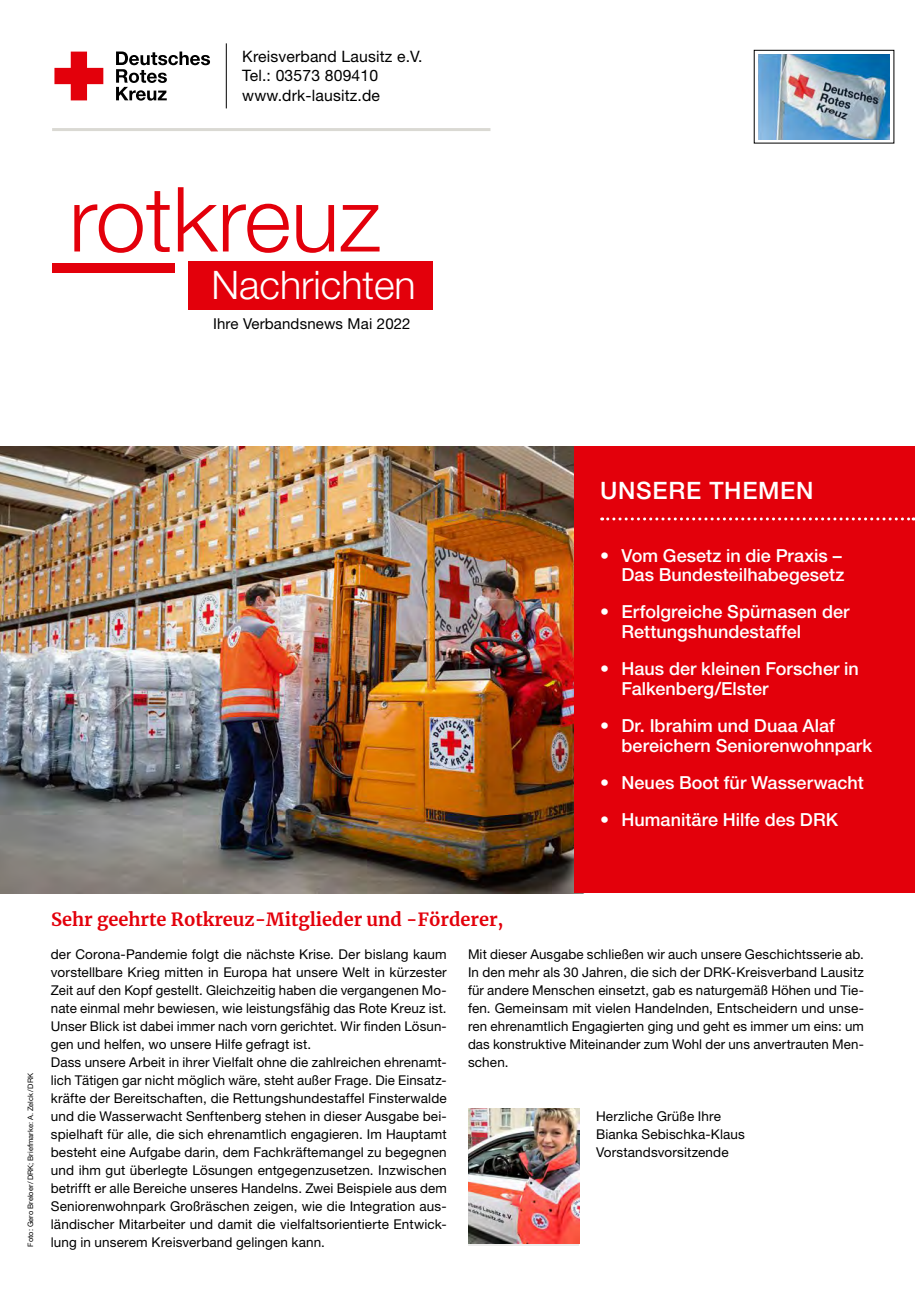
<style>
.page{position:relative;width:915px;height:1297px;background:#fff}
.page>*{position:absolute;margin:0;border:0;box-sizing:border-box;transform-origin:0 0}
.t1{font:300 90px "Helvetica Neue LT Std";color:#e3000b}
.t2{font:300 39.3px "Helvetica Neue LT Pro";color:#fff}
.t3{font:500 24px "Helvetica Neue LT Pro";letter-spacing:.03em;color:#fff}
.t4{font:500 18px/20px "Helvetica Neue LT Pro";color:#fff}
.t5{font:700 18px "Merriweather";color:#e3000b}
.t6{font:15.75px "Helvetica Neue LT Pro";letter-spacing:.01em;color:#000}
.t7{font:15px "Helvetica Neue LT Pro";letter-spacing:.01em;color:#000}
.MGB_Copy{font:13.5px/18px "Helvetica Neue LT Pro";letter-spacing:.01em;color:#000;text-align:justify}
.MGB_Fotocredits{font:7.5px "Helvetica Neue LT Pro";color:#000}
</style>
<div class="page">
<img style="left:0;top:446px;width:574px;height:447px">
<div style="left:574px;top:446px;width:340px;height:447px;background:#e3000b"></div>
<svg style="left:601px;top:517px;width:312px;height:3px"></svg>
<svg style="left:54px;top:52px;width:49px;height:48px"></svg>
<svg style="left:116px;top:52px;width:94px;height:49px"></svg>
<hr style="left:52px;top:128px;width:438px;height:3px;background:#dad9d3">
<hr style="left:226px;top:43px;width:1px;height:65px;background:#000">
<div style="left:188px;top:261px;width:244px;height:49px;background:#e3000b"></div>
<div style="left:52px;top:263px;width:122px;height:9px;background:#e3000b"></div>
<div style="left:753px;top:50px;width:140px;height:93px;border:1px solid #000"></div>
<div style="left:468px;top:1108px;width:110px;height:138px;background:linear-gradient(to right,#ececec,#ececec)"></div>
<img style="left:468px;top:1108px;width:111px;height:135px">
<img style="left:758px;top:54px;width:131px;height:85px">
<p class="t6" style="left:242px;top:47px;width:181px">Kreisverband Lausitz e.V.</p>
<p class="t6" style="left:242px;top:66px;width:137px">Tel.: 03573 809410</p>
<p class="t6" style="left:242px;top:85px;width:139px">www.drk-lausitz.de</p>
<p class="t1" style="left:69px;top:164px;width:313px">rotkreuz</p>
<p class="t2" style="left:211px;top:261px;width:206px">Nachrichten</p>
<p class="t7" style="left:213px;top:314px;width:199px">Ihre Verbandsnews Mai 2022</p>
<p class="t3" style="left:600px;top:476px;width:215px">UNSERE THEMEN</p>
<p class="t4" style="left:600px;top:545px;width:246px;text-align:right">• Vom Gesetz in die Praxis –<br>Das Bundesteilhabegesetz</p>
<p class="t4" style="left:621px;top:602px;width:229px;text-indent:-21px">• Erfolgreiche Spürnasen der<br>Rettungshundestaffel</p>
<p class="t4" style="left:621px;top:659px;width:239px;text-indent:-21px">• Haus der kleinen Forscher in<br>Falkenberg/Elster</p>
<p class="t4" style="left:621px;top:716px;width:252px;text-indent:-21px">• Dr. Ibrahim und Duaa Alaf bereichern Seniorenwohnpark</p>
<p class="t4" style="left:600px;top:773px;width:265px">• Neues Boot für Wasserwacht</p>
<p class="t4" style="left:600px;top:809px;width:239px">• Humanitäre Hilfe des DRK</p>
<p class="MGB_Fotocredits" style="left:26px;top:1247px;width:175px;rotate:-90deg">Foto: Gero Breloer/DRK; Briefmarke: A. Zelck/DRK</p>
<p class="t5" style="left:51px;top:907px;width:454px">Sehr geehrte Rotkreuz-Mitglieder und -Förderer,</p>
<p class="MGB_Copy" style="left:51px;top:944px;width:397px">der Corona-Pandemie folgt die nächste Krise. Der bislang kaum vorstellbare Krieg mitten in Europa hat unsere Welt in kürzester Zeit auf den Kopf gestellt. Gleichzeitig haben die vergangenen Mo&shy;nate einmal mehr bewiesen, wie leistungsfähig das Rote Kreuz ist.<br>Unser Blick ist dabei immer nach vorn gerichtet. Wir finden Lösun&shy;gen und helfen, wo unsere Hilfe gefragt ist.</p>
<p class="MGB_Copy" style="left:51px;top:1052px;width:397px">Dass unsere Arbeit in ihrer Vielfalt ohne die zahlreichen ehrenamt&shy;lich Tätigen gar nicht möglich wäre, steht außer Frage. Die Einsatz&shy;kräfte der Bereitschaften, die Rettungshundestaffel Finsterwalde und die Wasserwacht Senftenberg stehen in dieser Ausgabe bei&shy;spielhaft für alle, die sich ehrenamtlich engagieren. Im Hauptamt besteht eine Aufgabe darin, dem Fachkräftemangel zu begegnen und ihm gut überlegte Lösungen entgegenzusetzen. Inzwischen betrifft er alle Bereiche unseres Handelns. Zwei Beispiele aus dem Seniorenwohnpark Großräschen zeigen, wie die Integration aus&shy;ländischer Mitarbeiter und damit die vielfaltsorientierte Entwick&shy;lung in unserem Kreisverband gelingen kann.</p>
<p class="MGB_Copy" style="left:468px;top:944px;width:397px">Mit dieser Ausgabe schließen wir auch unsere Geschichtsserie ab.<br>In den mehr als 30 Jahren, die sich der DRK-Kreisverband Lausitz für andere Menschen einsetzt, gab es naturgemäß Höhen und Tie&shy;fen. Gemeinsam mit vielen Handelnden, Entscheidern und unse&shy;ren ehrenamtlich Engagierten ging und geht es immer um eins: um das konstruktive Miteinander zum Wohl der uns anvertrauten Men&shy;schen.</p>
<p class="MGB_Copy" style="left:595px;top:1106px;width:126px">Herzliche Grüße Ihre</p>
<p class="MGB_Copy" style="left:595px;top:1124px;width:150px">Bianka Sebischka-Klaus</p>
<p class="MGB_Copy" style="left:595px;top:1142px;width:134px">Vorstandsvorsitzende</p>
</div>
